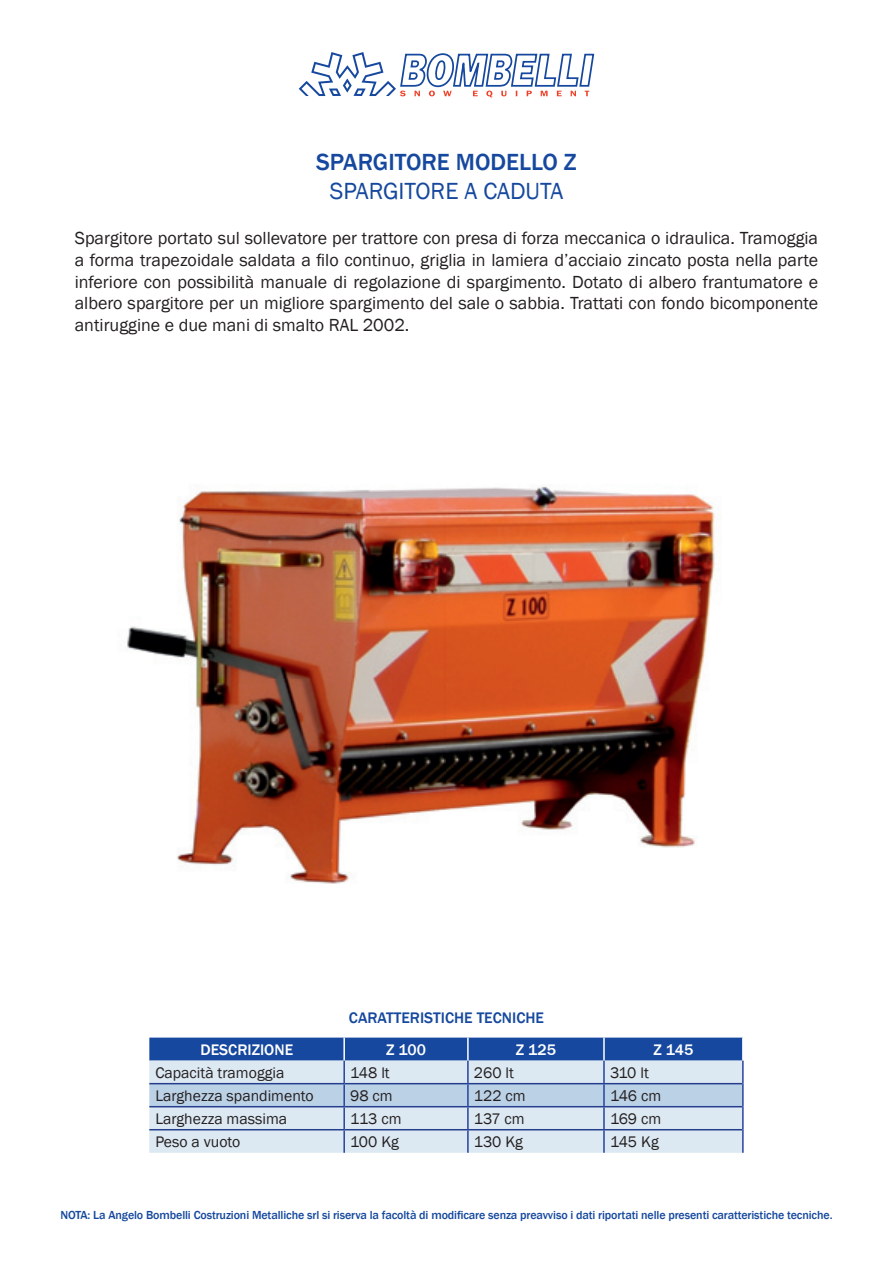
<style>
.page{position:relative;width:893px;height:1263px;background:#fff}
.page>*{position:absolute;margin:0;border:0;box-sizing:border-box;transform-origin:0 0}
.t1{font:500 24px "Franklin Gothic";color:#15489e}
.t2{font:24px "Franklin Gothic";color:#15489e}
.t3{font:18px/21.6px "Franklin Gothic";color:#231f20;text-align:justify}
.t4{font:15.75px "Franklin Gothic";color:#231f20}
.t5{font:500 15.75px "Franklin Gothic";color:#15489e}
.t6{font:500 15.75px "Franklin Gothic";color:#fff}
.t7{font:500 12px "Franklin Gothic";letter-spacing:-.01em;color:#15489e}
</style>
<div class="page">
<svg style="left:299px;top:52px;width:296px;height:45px"></svg>
<svg style="left:149px;top:1037px;width:593px;height:24px;background:#2050a2"></svg>
<div style="left:149px;top:1061px;width:593px;height:92px;background:#dce8f2"></div>
<div style="left:149px;top:1084px;width:593px;height:22px;background:#bbd1e6"></div>
<hr style="left:343px;top:1037px;width:2px;height:24px;background:#fff">
<hr style="left:467px;top:1037px;width:2px;height:24px;background:#fff">
<hr style="left:603px;top:1037px;width:2px;height:24px;background:#fff">
<hr style="left:343px;top:1061px;width:2px;height:22px;background:#27449b">
<hr style="left:467px;top:1061px;width:2px;height:22px;background:#27449b">
<hr style="left:603px;top:1061px;width:2px;height:22px;background:#27449b">
<hr style="left:742px;top:1061px;width:2px;height:23px;background:#27449b">
<hr style="left:343px;top:1084px;width:2px;height:22px;background:#27449b">
<hr style="left:467px;top:1084px;width:2px;height:22px;background:#27449b">
<hr style="left:603px;top:1084px;width:2px;height:22px;background:#27449b">
<hr style="left:742px;top:1084px;width:2px;height:23px;background:#27449b">
<hr style="left:343px;top:1107px;width:2px;height:22px;background:#27449b">
<hr style="left:467px;top:1107px;width:2px;height:22px;background:#27449b">
<hr style="left:603px;top:1107px;width:2px;height:22px;background:#27449b">
<hr style="left:742px;top:1107px;width:2px;height:23px;background:#27449b">
<hr style="left:343px;top:1130px;width:2px;height:23px;background:#27449b">
<hr style="left:467px;top:1130px;width:2px;height:23px;background:#27449b">
<hr style="left:603px;top:1130px;width:2px;height:23px;background:#27449b">
<hr style="left:742px;top:1130px;width:2px;height:23px;background:#27449b">
<hr style="left:149px;top:1083px;width:195px;height:1px;background:#253f8e">
<hr style="left:344px;top:1083px;width:124px;height:1px;background:#253f8e">
<hr style="left:468px;top:1083px;width:136px;height:1px;background:#253f8e">
<hr style="left:604px;top:1083px;width:138px;height:1px;background:#253f8e">
<hr style="left:149px;top:1106px;width:195px;height:1px;background:#253f8e">
<hr style="left:344px;top:1106px;width:124px;height:1px;background:#253f8e">
<hr style="left:468px;top:1106px;width:136px;height:1px;background:#253f8e">
<hr style="left:604px;top:1106px;width:138px;height:1px;background:#253f8e">
<hr style="left:149px;top:1129px;width:195px;height:1px;background:#253f8e">
<hr style="left:344px;top:1129px;width:124px;height:1px;background:#253f8e">
<hr style="left:468px;top:1129px;width:136px;height:1px;background:#253f8e">
<hr style="left:604px;top:1129px;width:138px;height:1px;background:#253f8e">
<img style="left:127px;top:484px;width:594px;height:400px">
<h1 class="t1" style="left:316px;top:147px;width:262px">SPARGITORE MODELLO Z</h1>
<h1 class="t2" style="left:330px;top:176px;width:235px">SPARGITORE A CADUTA</h1>
<p class="t3" style="left:75px;top:228px;width:745px">Spargitore portato sul sollevatore per trattore con presa di forza meccanica o idraulica. Tramoggia a forma trapezoidale saldata a filo continuo, griglia in lamiera d’acciaio zincato posta nella parte inferiore con possibilità manuale di regolazione di spargimento. Dotato di albero frantumatore e albero spargitore per un migliore spargimento del sale o sabbia. Trattati con fondo bicomponente antiruggine e due mani di smalto RAL 2002.</p>
<p class="t5" style="left:349px;top:1008px;width:197px">CARATTERISTICHE TECNICHE</p>
<p class="t6" style="left:200px;top:1040px;width:94px">DESCRIZIONE</p>
<p class="t6" style="left:386px;top:1040px;width:41px">Z 100</p>
<p class="t6" style="left:516px;top:1040px;width:42px">Z 125</p>
<p class="t6" style="left:653px;top:1040px;width:41px">Z 145</p>
<p class="t4" style="left:155px;top:1063px;width:131px">Capacità tramoggia</p>
<p class="t4" style="left:350px;top:1063px;width:41px">148 lt</p>
<p class="t4" style="left:474px;top:1063px;width:42px">260 lt</p>
<p class="t4" style="left:610px;top:1063px;width:40px">310 lt</p>
<p class="t4" style="left:155px;top:1086px;width:160px">Larghezza spandimento</p>
<p class="t4" style="left:350px;top:1086px;width:44px">98 cm</p>
<p class="t4" style="left:474px;top:1086px;width:53px">122 cm</p>
<p class="t4" style="left:610px;top:1086px;width:53px">146 cm</p>
<p class="t4" style="left:155px;top:1109px;width:133px">Larghezza massima</p>
<p class="t4" style="left:350px;top:1109px;width:53px">113 cm</p>
<p class="t4" style="left:474px;top:1109px;width:52px">137 cm</p>
<p class="t4" style="left:610px;top:1109px;width:53px">169 cm</p>
<p class="t4" style="left:155px;top:1132px;width:86px">Peso a vuoto</p>
<p class="t4" style="left:350px;top:1132px;width:50px">100 Kg</p>
<p class="t4" style="left:474px;top:1132px;width:51px">130 Kg</p>
<p class="t4" style="left:610px;top:1132px;width:50px">145 Kg</p>
<p class="t7" style="left:60px;top:1208px;width:774px">NOTA: La Angelo Bombelli Costruzioni Metalliche srl si riserva la facoltà di modificare senza preavviso i dati riportati nelle presenti caratteristiche tecniche.</p>
</div>
